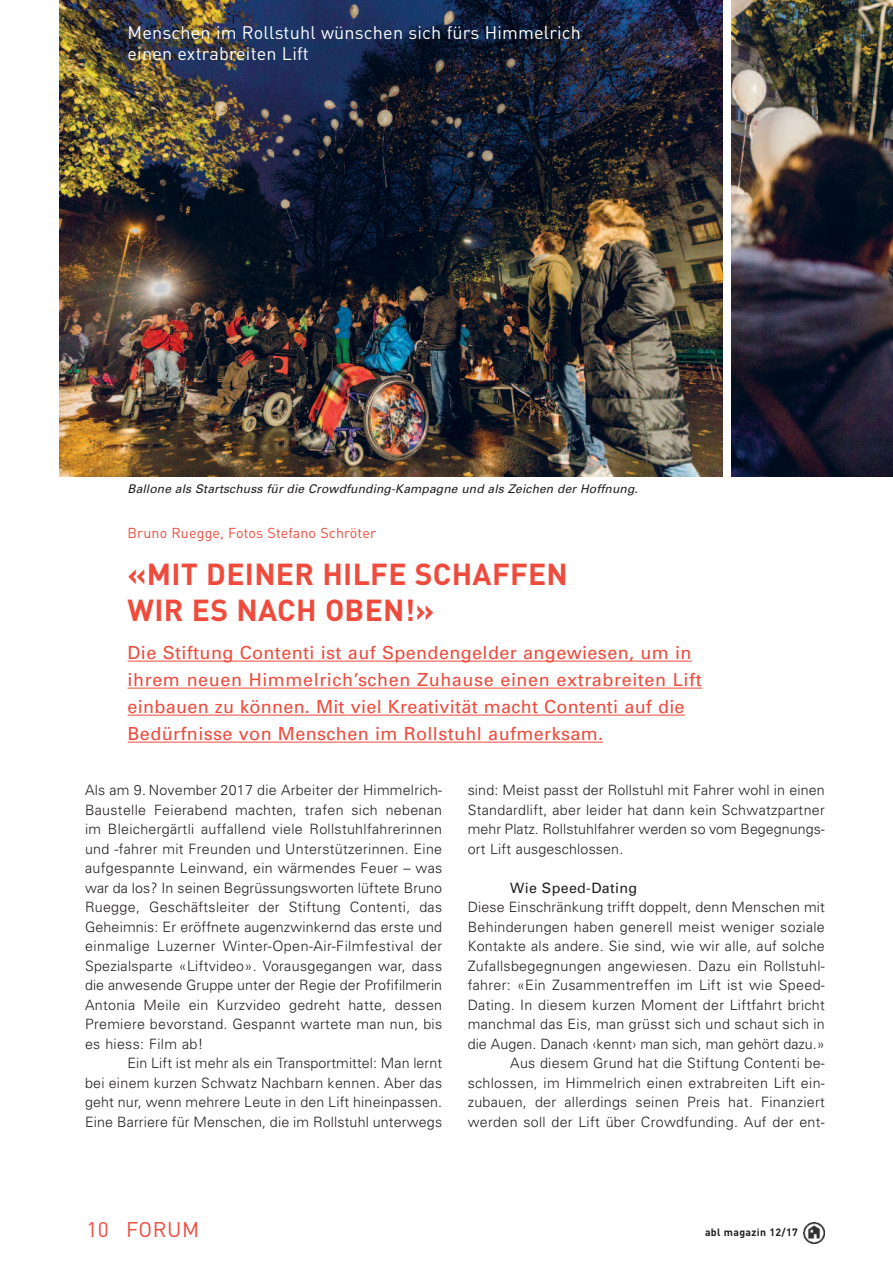
<style>
.page{position:relative;width:893px;height:1263px;background:#fff}
.page>*{position:absolute;margin:0;border:0;box-sizing:border-box;transform-origin:0 0}
.t1{font:700 30px/36px "DIN";letter-spacing:.01em;color:#ef4b3d}
.t2{font:21px "DIN";letter-spacing:.03em;color:#ef4b3d}
.t3{font:18px/27px "Univers";letter-spacing:.02em;color:#ef4b3d}
.t4{font:18px/21px "DIN";letter-spacing:.01em;color:#fff}
.t5{font:300 14.25px/19.5px "Univers";letter-spacing:.02em;color:#231f20;text-align:justify}
.t6{font:14.25px "DIN";letter-spacing:.01em;color:#ef4b3d}
.t7{font:14.25px "Univers";letter-spacing:.02em;color:#231f20}
.t8{font:italic 12px "Univers";letter-spacing:.01em;color:#231f20}
.t9{font:700 10.5px "DIN";letter-spacing:.035em;color:#231f20}
</style>
<div class="page">
<img style="left:804px;top:1222px;width:21px;height:21px">
<hr style="left:128px;top:661px;width:564px;height:1px;background:#ef4b3d">
<hr style="left:128px;top:688px;width:574px;height:1px;background:#ef4b3d">
<hr style="left:128px;top:715px;width:557px;height:1px;background:#ef4b3d">
<hr style="left:128px;top:742px;width:475px;height:1px;background:#ef4b3d">
<img style="left:60px;top:0;width:663px;height:476px">
<img style="left:731px;top:0;width:162px;height:476px">
<p class="t4" style="left:128px;top:23px;width:455px">Menschen im Rollstuhl wünschen sich fürs Himmelrich einen extrabreiten Lift</p>
<p class="t8" style="left:128px;top:485px;width:512px">Ballone als Startschuss für die Crowdfunding-Kampagne und als Zeichen der Hoffnung.</p>
<p class="t6" style="left:128px;top:525px;width:250px">Bruno Ruegge, Fotos Stefano Schröter</p>
<h1 class="t1" style="left:128px;top:557px;width:442px">«MIT DEINER HILFE SCHAFFEN<br>WIR ES NACH OBEN!»</h1>
<p class="t3" style="left:128px;top:641px;width:576px">Die Stiftung Contenti ist auf Spendengelder angewiesen, um in ihrem neuen Himmelrich’schen Zuhause einen extrabreiten Lift einbauen zu können. Mit viel Kreativität macht Contenti auf die Bedürfnisse von Menschen im Rollstuhl aufmerksam.</p>
<p class="t5" style="left:85px;top:781px;width:359px">Als am 9. November 2017 die Arbeiter der Himmelrich-Baustelle Feierabend machten, trafen sich nebenan im Bleichergärtli auffallend viele Rollstuhlfahrerinnen und -fahrer mit Freunden und Unterstützerinnen. Eine aufgespannte Leinwand, ein wärmendes Feuer – was war da los? In seinen Begrüssungsworten lüftete Bruno Ruegge, Geschäftsleiter der Stiftung Contenti, das Geheimnis: Er eröffnete augenzwinkernd das erste und einmalige Luzerner Winter-Open-Air-Filmfestival der Spezialsparte «Liftvideo». Vorausgegangen war, dass die anwesende Gruppe unter der Regie der Profifilmerin Antonia Meile ein Kurzvideo gedreht hatte, dessen Premiere bevorstand. Gespannt wartete man nun, bis es hiess: Film ab!</p>
<p class="t5" style="left:85px;top:1054px;width:359px;text-indent:43px">Ein Lift ist mehr als ein Transportmittel: Man lernt bei einem kurzen Schwatz Nachbarn kennen. Aber das geht nur, wenn mehrere Leute in den Lift hineinpassen.<br>Eine Barriere für Menschen, die im Rollstuhl unterwegs</p>
<p class="t5" style="left:468px;top:781px;width:359px">sind: Meist passt der Rollstuhl mit Fahrer wohl in einen Standardlift, aber leider hat dann kein Schwatzpartner mehr Platz. Rollstuhlfahrer werden so vom Begegnungs&shy;ort Lift ausgeschlossen.</p>
<p class="t7" style="left:510px;top:882px;width:129px">Wie Speed-Dating</p>
<p class="t5" style="left:468px;top:898px;width:359px;text-align:right">Diese Einschränkung trifft doppelt, denn Menschen mit Behinderungen haben generell meist weniger soziale Kontakte als andere. Sie sind, wie wir alle, auf solche Zufallsbegegnungen angewiesen. Dazu ein Rollstuhl&shy;fahrer: «Ein Zusammentreffen im Lift ist wie Speed-Dating. In diesem kurzen Moment der Liftfahrt bricht manchmal das Eis, man grüsst sich und schaut sich in die Augen. Danach ‹kennt› man sich, man gehört dazu.» Aus diesem Grund hat die Stiftung Contenti be&shy;schlossen, im Himmelrich einen extrabreiten Lift ein&shy;zubauen, der allerdings seinen Preis hat. Finanziert werden soll der Lift über Crowdfunding. Auf der ent-</p>
<h2 class="t2" style="left:87px;top:1217px;width:114px">10 FORUM</h2>
<p class="t9" style="left:705px;top:1226px;width:94px">abl magazin 12/17</p>
</div>
